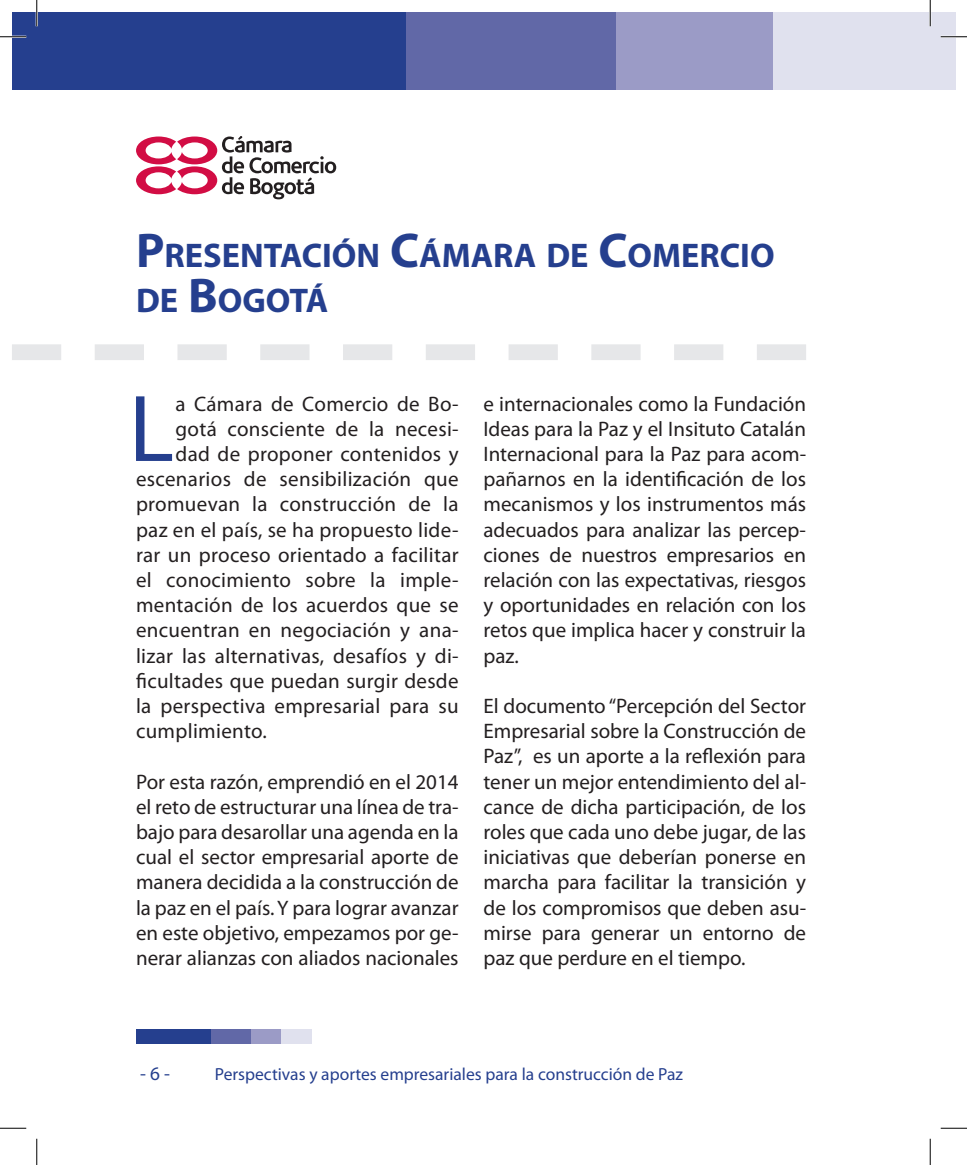
<style>
.page{position:relative;width:967px;height:1165px;background:#fff}
.page>*{position:absolute;margin:0;border:0;box-sizing:border-box;transform-origin:0 0}
.t1{font:95.73px "Myriad Pro";color:#253f8e}
.t2{font:700 34.3px/45.5px "Myriad Pro";color:#253f8e}
.t3{font:21px/25.2px "Myriad Pro";letter-spacing:.015em;color:#231f20;text-align:justify}
.t4{font:19.25px "Myriad Pro";color:#253f8e}
.t5{font:17.5px "Myriad Pro";color:#253f8e}
.s1{font-size:49px}
</style>
<div class="page">
<div style="left:136px;top:1029px;width:76px;height:15px;background:#253f8e"></div>
<div style="left:211px;top:1029px;width:41px;height:15px;background:#6168a7"></div>
<div style="left:251px;top:1029px;width:30px;height:15px;background:#9b9bc6"></div>
<div style="left:281px;top:1029px;width:30px;height:15px;background:#e0e1ee"></div>
<div style="left:12px;top:12px;width:398px;height:77px;background:#253f8e"></div>
<div style="left:406px;top:12px;width:212px;height:77px;background:#6168a7"></div>
<div style="left:616px;top:12px;width:158px;height:77px;background:#9b9bc6"></div>
<div style="left:772px;top:12px;width:158px;height:77px;background:#e0e1ee"></div>
<div style="left:930px;top:12px;width:24px;height:77px;background:#e0e1ee"></div>
<svg style="left:12px;top:344px;width:794px;height:16px"></svg>
<svg style="left:136px;top:136px;width:200px;height:63px"></svg>
<hr style="left:0;top:36px;width:26px;height:2px;background:#fff">
<hr style="left:940px;top:36px;width:26px;height:2px;background:#fff">
<hr style="left:36px;top:0;width:2px;height:26px;background:#fff">
<hr style="left:929px;top:0;width:2px;height:26px;background:#fff">
<svg style="left:0;top:36px;width:26px;height:1px"></svg>
<svg style="left:940px;top:36px;width:26px;height:1px"></svg>
<svg style="left:0;top:1128px;width:26px;height:1px"></svg>
<svg style="left:940px;top:1128px;width:26px;height:1px"></svg>
<svg style="left:36px;top:0;width:1px;height:26px"></svg>
<svg style="left:36px;top:1139px;width:1px;height:26px"></svg>
<svg style="left:929px;top:0;width:1px;height:26px"></svg>
<svg style="left:929px;top:1139px;width:1px;height:26px"></svg>
<h2 class="t2" style="left:136px;top:231px;width:640px"><span class="s1">P</span>RESENTACIÓN <span class="s1">C</span>ÁMARA DE <span class="s1">C</span>OMERCIO<br>DE <span class="s1">B</span>OGOTÁ</h2>
<h1 class="t1" style="left:129px;top:370px;width:47px">L</h1>
<p class="t3" style="left:175px;top:391px;width:284px">a Cámara de Comercio de Bo-</p>
<p class="t3" style="left:175px;top:416px;width:284px">gotá consciente de la necesi-</p>
<p class="t3" style="left:175px;top:441px;width:285px">dad de proponer contenidos y</p>
<p class="t3" style="left:136px;top:466px;width:324px">escenarios de sensibilización que</p>
<p class="t3" style="left:136px;top:491px;width:324px">promuevan la construcción de la</p>
<p class="t3" style="left:136px;top:517px;width:324px">paz en el país, se ha propuesto lide-</p>
<p class="t3" style="left:136px;top:542px;width:324px">rar un proceso orientado a facilitar</p>
<p class="t3" style="left:136px;top:567px;width:324px">el conocimiento sobre la imple-</p>
<p class="t3" style="left:136px;top:592px;width:324px">mentación de los acuerdos que se</p>
<p class="t3" style="left:136px;top:617px;width:324px">encuentran en negociación y ana-</p>
<p class="t3" style="left:136px;top:643px;width:324px">lizar las alternativas, desafíos y di-</p>
<p class="t3" style="left:136px;top:668px;width:324px">ficultades que puedan surgir desde</p>
<p class="t3" style="left:136px;top:693px;width:324px">la perspectiva empresarial para su</p>
<p class="t3" style="left:136px;top:718px;width:132px">cumplimiento.</p>
<p class="t3" style="left:136px;top:769px;width:324px">Por esta razón, emprendió en el 2014 el reto de estructurar una línea de tra&shy;bajo para desarollar una agenda en la cual el sector empresarial aporte de manera decidida a la construcción de la paz en el país. Y para lograr avanzar en este objetivo, empezamos por ge&shy;nerar alianzas con aliados nacionales</p>
<p class="t3" style="left:483px;top:391px;width:324px">e internacionales como la Fundación Ideas para la Paz y el Insituto Catalán Internacional para la Paz para acom&shy;pañarnos en la identificación de los mecanismos y los instrumentos más adecuados para analizar las percep&shy;ciones de nuestros empresarios en relación con las expectativas, riesgos y oportunidades en relación con los retos que implica hacer y construir la paz.</p>
<p class="t3" style="left:483px;top:693px;width:324px">El documento “Percepción del Sector Empresarial sobre la Construcción de Paz”, es un aporte a la reflexión para tener un mejor entendimiento del al&shy;cance de dicha participación, de los roles que cada uno debe jugar, de las iniciativas que deberían ponerse en marcha para facilitar la transición y de los compromisos que deben asu&shy;mirse para generar un entorno de paz que perdure en el tiempo.</p>
<p class="t4" style="left:140px;top:1061px;width:31px">- 6 -</p>
<p class="t5" style="left:215px;top:1063px;width:469px">Perspectivas y aportes empresariales para la construcción de Paz</p>
</div>
